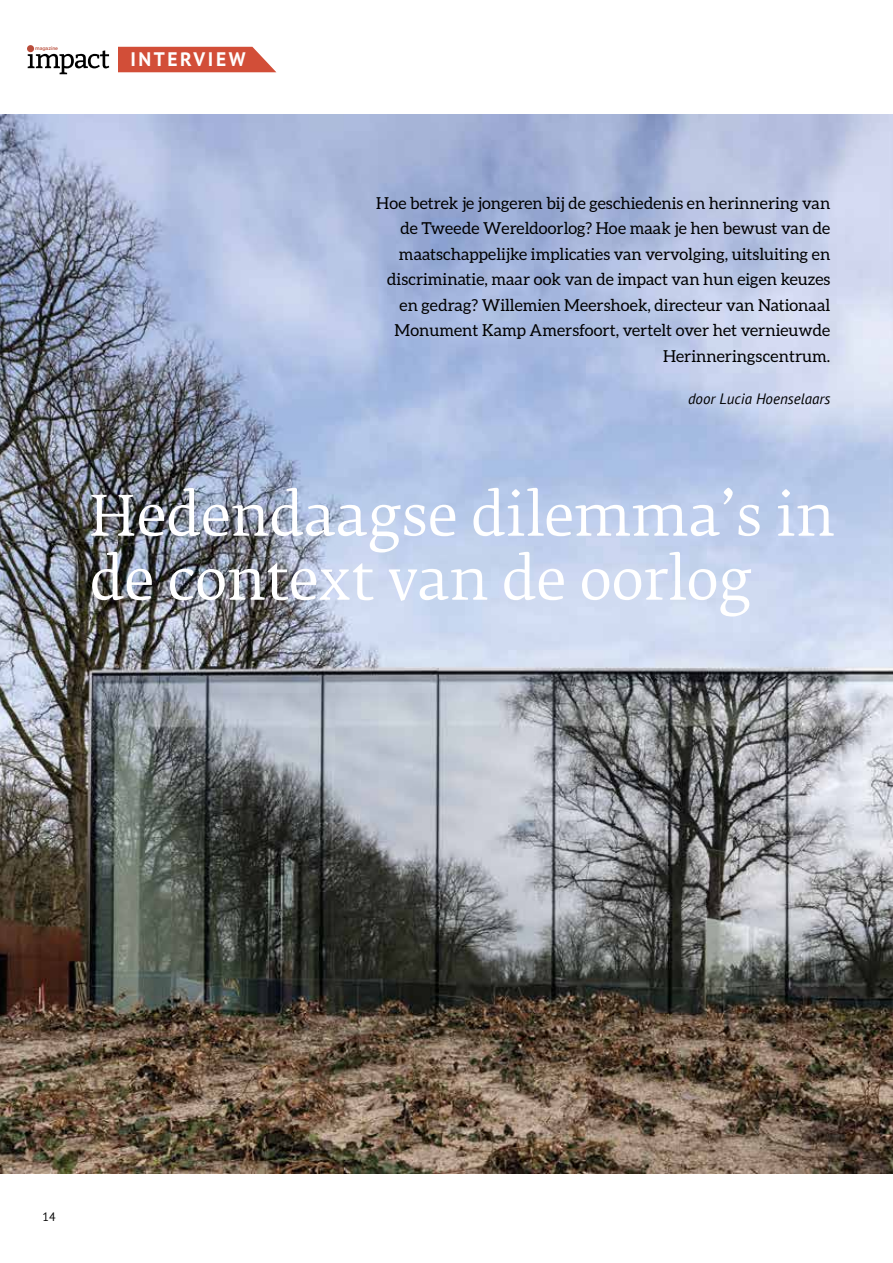
<style>
.page{position:relative;width:893px;height:1263px;background:#fff}
.page>*{position:absolute;margin:0;border:0;box-sizing:border-box;transform-origin:0 0}
.t1{font:55.5px/64.1px "Fedra Serif B Pro";letter-spacing:-.005em;color:#fff}
.t2{font:700 19.5px "PT Sans";letter-spacing:.13em;color:#fff}
.t3{font:16.5px/25.5px "Aleo";color:#000;text-align:right}
.t4{font:italic 15px "PT Sans";color:#000}
.t5{font:12px "PT Sans";color:#000}
.t6{font:500 4.8px "Gotham";letter-spacing:-.025em;color:#b94d3b}
</style>
<div class="page">
<img style="left:0;top:115px;width:893px;height:1059px">
<svg style="left:118px;top:47px;width:158px;height:25px;background:#d55b46"></svg>
<svg style="left:28px;top:48px;width:81px;height:26px"></svg>
<div style="left:27px;top:45px;width:7px;height:7px;background:#b94d3b;border-radius:50%"></div>
<p class="t6" style="left:35px;top:45px;width:24px">magazine</p>
<p class="t2" style="left:131px;top:47px;width:116px">INTERVIEW</p>
<p class="t3" style="left:376px;top:190px;width:455px">Hoe betrek je jongeren bij de geschiedenis en herinnering van de Tweede Wereldoorlog? Hoe maak je hen bewust van de maatschappelijke implicaties van vervolging, uitsluiting en discriminatie, maar ook van de impact van hun eigen keuzes en gedrag? Willemien Meershoek, directeur van Nationaal Monument Kamp Amersfoort, vertelt over het vernieuwde Herinneringscentrum.</p>
<p class="t4" style="left:688px;top:389px;width:144px">door Lucia Hoenselaars</p>
<h1 class="t1" style="left:90px;top:484px;width:747px">Hedendaagse dilemma’s in de context van de oorlog</h1>
<p class="t5" style="left:43px;top:1209px;width:15px">14</p>
</div>
